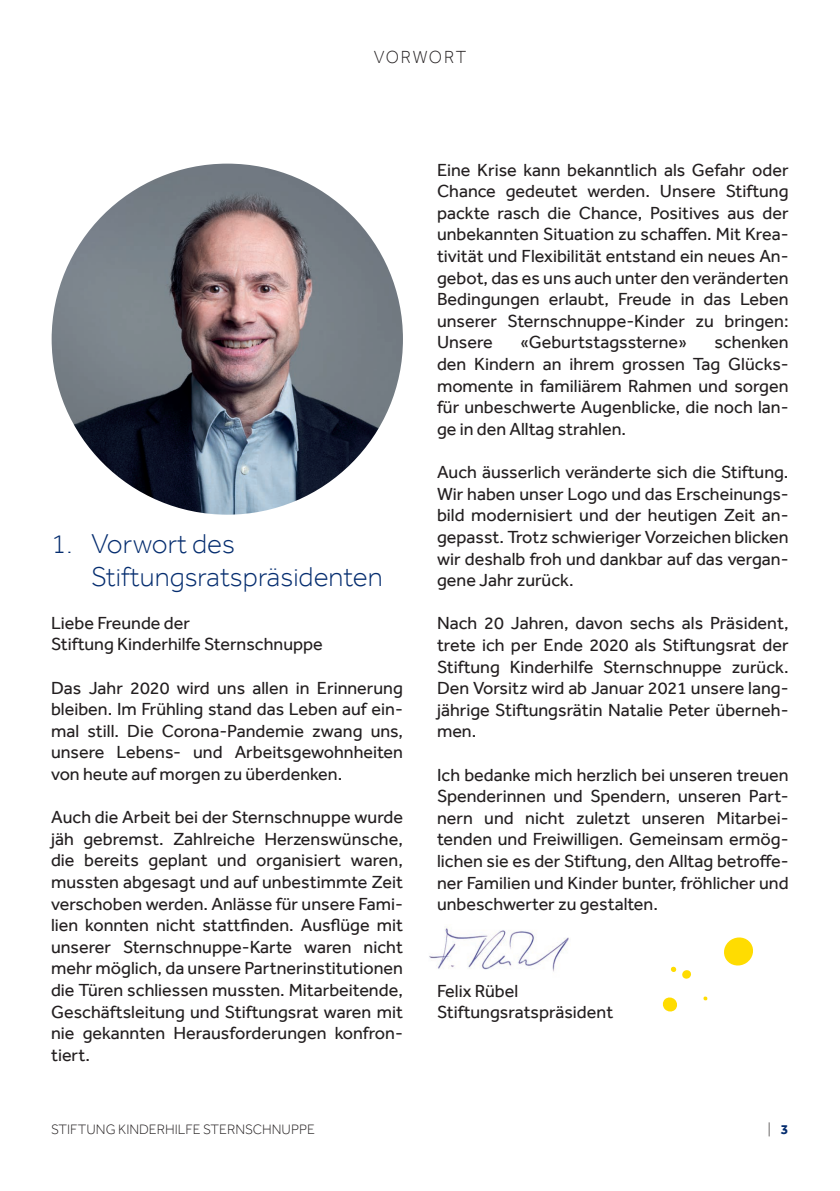
<style>
.page{position:relative;width:840px;height:1191px;background:#fff}
.page>*{position:absolute;margin:0;border:0;box-sizing:border-box;transform-origin:0 0}
.t1{font:300 28px/32px "Effra";color:#052d6f}
.t2{font:18px/21.6px "Effra";color:#231f20;text-align:justify}
.t3{font:300 18px "Effra";letter-spacing:.09em;color:#231f20;scale:.95 1}
.t4{font:300 14px "Effra";color:#231f20}
.s1{font-weight:700;color:#052d6f}
</style>
<div class="page">
<img style="left:429px;top:928px;width:140px;height:44px">
<svg style="left:724px;top:937px;width:29px;height:29px"></svg>
<svg style="left:662px;top:997px;width:15px;height:15px"></svg>
<svg style="left:670px;top:966px;width:21px;height:13px"></svg>
<svg style="left:703px;top:996px;width:4px;height:4px"></svg>
<img style="left:52px;top:164px;width:351px;height:350px;border-radius:175px">
<p class="t3" style="left:373px;top:46px;width:99px">VORWORT</p>
<h1 class="t1" style="left:91px;top:528px;width:293px;text-indent:-40px">1. Vorwort des<br>Stiftungsratspräsidenten</h1>
<p class="t2" style="left:51px;top:611px;width:273px">Liebe Freunde der<br>Stiftung Kinderhilfe Sternschnuppe</p>
<p class="t2" style="left:51px;top:676px;width:353px">Das Jahr 2020 wird uns allen in Erinnerung bleiben. Im Frühling stand das Leben auf ein&shy;mal still. Die Corona-Pandemie zwang uns, unsere Lebens- und Arbeitsgewohnheiten von heute auf morgen zu überdenken.</p>
<p class="t2" style="left:51px;top:806px;width:353px">Auch die Arbeit bei der Sternschnuppe wurde jäh gebremst. Zahlreiche Herzenswünsche, die bereits geplant und organisiert waren, mussten abgesagt und auf unbestimmte Zeit verschoben werden. Anlässe für unsere Fami&shy;lien konnten nicht stattfinden. Ausflüge mit unserer Sternschnuppe-Karte waren nicht mehr möglich, da unsere Partnerinstitutionen die Türen schliessen mussten. Mitarbeitende, Geschäftsleitung und Stiftungsrat waren mit nie gekannten Herausforderungen konfron&shy;tiert.</p>
<p class="t2" style="left:437px;top:159px;width:353px">Eine Krise kann bekanntlich als Gefahr oder Chance gedeutet werden. Unsere Stiftung packte rasch die Chance, Positives aus der unbekannten Situation zu schaffen. Mit Krea&shy;tivität und Flexibilität entstand ein neues An&shy;gebot, das es uns auch unter den veränderten Bedingungen erlaubt, Freude in das Leben unserer Sternschnuppe-Kinder zu bringen:<br>Unsere</p>
<p class="t2" style="left:519px;top:331px;width:169px">«Geburtstagssterne»</p>
<p class="t2" style="left:437px;top:331px;width:353px;text-indent:277px">schenken den Kindern an ihrem grossen Tag Glücks&shy;momente in familiärem Rahmen und sorgen für unbeschwerte Augenblicke, die noch lan&shy;ge in den Alltag strahlen.</p>
<p class="t2" style="left:437px;top:461px;width:353px">Auch äusserlich veränderte sich die Stiftung.<br>Wir haben unser Logo und das Erscheinungs&shy;bild modernisiert und der heutigen Zeit an&shy;gepasst. Trotz schwieriger Vorzeichen blicken wir deshalb froh und dankbar auf das vergan&shy;gene Jahr zurück.</p>
<p class="t2" style="left:437px;top:612px;width:353px">Nach 20 Jahren, davon sechs als Präsident, trete ich per Ende 2020 als Stiftungsrat der Stiftung Kinderhilfe Sternschnuppe zurück.<br>Den Vorsitz wird ab Januar 2021 unsere lang&shy;jährige Stiftungsrätin Natalie Peter überneh&shy;men.</p>
<p class="t2" style="left:437px;top:763px;width:353px">Ich bedanke mich herzlich bei unseren treuen Spenderinnen und Spendern, unseren Part&shy;nern und nicht zuletzt unseren Mitarbei&shy;tenden und Freiwilligen. Gemeinsam ermög&shy;lichen sie es der Stiftung, den Alltag betroffe&shy;ner Familien und Kinder bunter, fröhlicher und unbeschwerter zu gestalten.</p>
<p class="t2" style="left:437px;top:979px;width:178px">Felix Rübel<br>Stiftungsratspräsident</p>
<p class="t4" style="left:51px;top:1120px;width:265px">STIFTUNG KINDERHILFE STERNSCHNUPPE</p>
<p class="t4" style="left:767px;top:1120px;width:22px">| <span class="s1">3</span></p>
</div>
